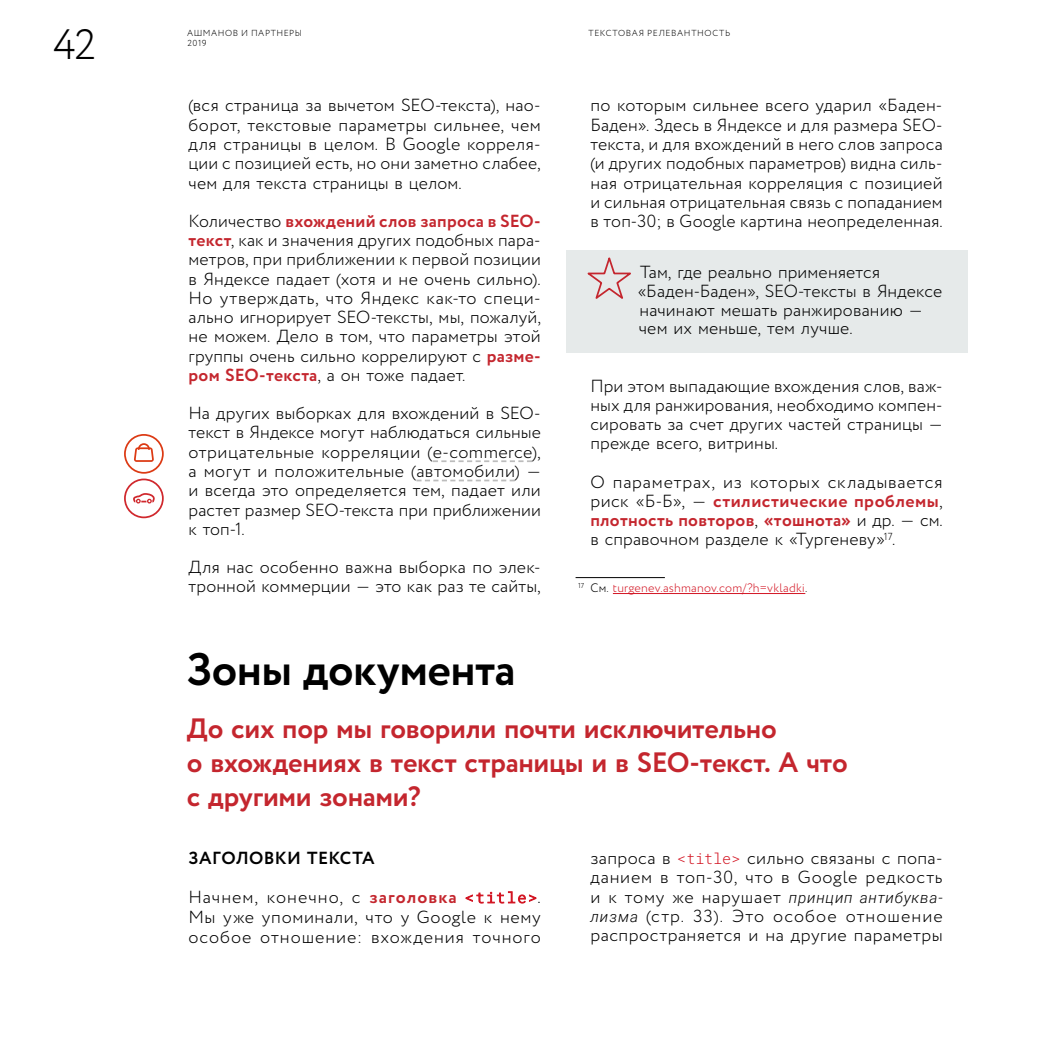
<style>
.page{position:relative;width:1042px;height:1042px;background:#fff}
.page>*{position:absolute;margin:0;border:0;box-sizing:border-box;transform-origin:0 0}
.t1{font:700 45.5px "Circe";letter-spacing:-.015em;color:#000}
.t2{font:300 42.35px "Circe";color:#000}
.t3{font:700 28px/33.9px "Circe";letter-spacing:-.01em;color:#c4262e}
.t4{font:300 17.5px/19.2px "Circe";letter-spacing:.01em;color:#000;text-align:justify}
.t5{font:300 17.5px/19.2px "Circe";letter-spacing:.03em;color:#000}
.t6{font:700 17.5px "Circe";letter-spacing:.015em;color:#000}
.t7{font:italic 300 15.05px "Roboto";letter-spacing:.05em;color:#000}
.t8{font:300 12.25px "Circe";letter-spacing:.02em;color:#d31624}
.t9{font:300 8.75px/10.5px "Circe";letter-spacing:.06em;color:#000}
.s1{font-weight:700;color:#c4262e}
.s2{color:#000}
.s3{font-family:"Roboto Mono";font-size:14.88px;color:#d31624}
.s4{font-family:"Circe";font-style:normal;font-size:17.5px}
.s5{font-family:"Roboto";font-style:italic;font-size:15.05px}
</style>
<div class="page">
<svg style="left:433px;top:460px;width:99px;height:2px"></svg>
<svg style="left:416px;top:480px;width:99px;height:1px"></svg>
<div style="left:566px;top:251px;width:401px;height:102px;background:#e6eaea"></div>
<svg style="left:587px;top:257px;width:44px;height:42px"></svg>
<hr style="left:575px;top:577px;width:90px;height:1px;background:#000">
<hr style="left:613px;top:593px;width:192px;height:1px;background:#d31624">
<svg style="left:465px;top:891px;width:72px;height:13px"></svg>
<svg style="left:124px;top:434px;width:40px;height:84px"></svg>
<h2 class="t2" style="left:53px;top:17px;width:45px">42</h2>
<p class="t9" style="left:187px;top:28px;width:116px">АШМАНОВ И ПАРТНЕРЫ<br>2019</p>
<p class="t9" style="left:588px;top:28px;width:13px">Текстовая</p>
<p class="t9" style="left:647px;top:28px;width:8px">релевантност</p>
<p class="t9" style="left:725px;top:28px;width:7px">ь</p>
<p class="t4" style="left:189px;top:96px;width:354px">(вся страница за вычетом SEO-текста), нао&shy;борот, текстовые параметры сильнее, чем для страницы в целом. В Google корреля&shy;ции с позицией есть, но они заметно слабее, чем для текста страницы в целом.</p>
<p class="t4" style="left:189px;top:212px;width:354px">Количество <span class="s1">вхождений слов запроса в SEO&shy;текст</span>, как и значения других подобных пара&shy;метров, при приближении к первой позиции в Яндексе падает (хотя и не очень сильно).<br>Но утверждать, что Яндекс как-то специ&shy;ально игнорирует SEO-тексты, мы, пожалуй, не можем. Дело в том, что параметры этой группы очень сильно коррелируют с <span class="s1">разме&shy;ром SEO-текста</span>, а он тоже падает.</p>
<p class="t4" style="left:188px;top:404px;width:354px">На других выборках для вхождений в SEO&shy;текст в Яндексе могут наблюдаться сильные отрицательные корреляции (e-commerce), а могут и положительные (автомобили) — и всегда это определяется тем, падает или растет размер SEO-текста при приближении к топ-1.</p>
<p class="t4" style="left:189px;top:558px;width:354px">Для нас особенно важна выборка по элек&shy;тронной коммерции — это как раз те сайты,</p>
<p class="t4" style="left:590px;top:96px;width:354px">по которым сильнее всего ударил «Баден-Баден». Здесь в Яндексе и для размера SEO&shy;текста, и для вхождений в него слов запроса (и других подобных параметров) видна силь&shy;ная отрицательная корреляция с позицией и сильная отрицательная связь с попаданием в топ-30; в Google картина неопределенная.</p>
<p class="t4" style="left:638px;top:263px;width:306px;text-align:left">Там, где реально применяется «Баден-Баден», SEO-тексты в Яндексе начинают мешать ранжированию — чем их меньше, тем лучше.</p>
<p class="t4" style="left:590px;top:376px;width:354px">При этом выпадающие вхождения слов, важ&shy;ных для ранжирования, необходимо компен&shy;сировать за счет других частей страницы — прежде всего, витрины.</p>
<p class="t4" style="left:590px;top:472px;width:354px">О параметрах, из которых складывается риск «Б-Б», — <span class="s1">стилистические проблемы</span>, <span class="s1">плотность повторов</span>, <span class="s1">«тошнота»</span> и др. — см. в справочном разделе к «Тургеневу»<sup>17</sup>.</p>
<p class="t8" style="left:578px;top:580px;width:231px"><sup>17</sup> <span class="s2">См.</span> turgenev.ashmanov.com/?h=vkladki<span class="s2">.</span></p>
<h1 class="t1" style="left:186px;top:639px;width:330px">Зоны документа</h1>
<h3 class="t3" style="left:187px;top:713px;width:662px">До сих пор мы говорили почти исключительно<br>о вхождениях в текст страницы и в SEO-текст. А что с другими зонами?</h3>
<p class="t6" style="left:189px;top:846px;width:187px">ЗАГОЛОВКИ ТЕКСТА</p>
<p class="t4" style="left:188px;top:887px;width:354px;line-height:19.9px">Начнем, конечно, с <span class="s1">заголовка</span> <span class="s3">&lt;title&gt;</span>.<br>Мы уже упоминали, что у Google к нему особое отношение: вхождения точного</p>
<p class="t4" style="left:590px;top:849px;width:354px">запроса в <span class="s3">&lt;title&gt;</span> сильно связаны с попа&shy;данием в топ-30, что в Google редкость</p>
<p class="t7" style="left:590px;top:887px;width:354px"><span class="s4">и к тому же нарушает</span> принцип антибуква-</p>
<p class="t5" style="left:590px;top:907px;width:354px"><span class="s5">лизма</span> (стр. 33). Это особое отношение распространяется и на другие параметры</p>
</div>
